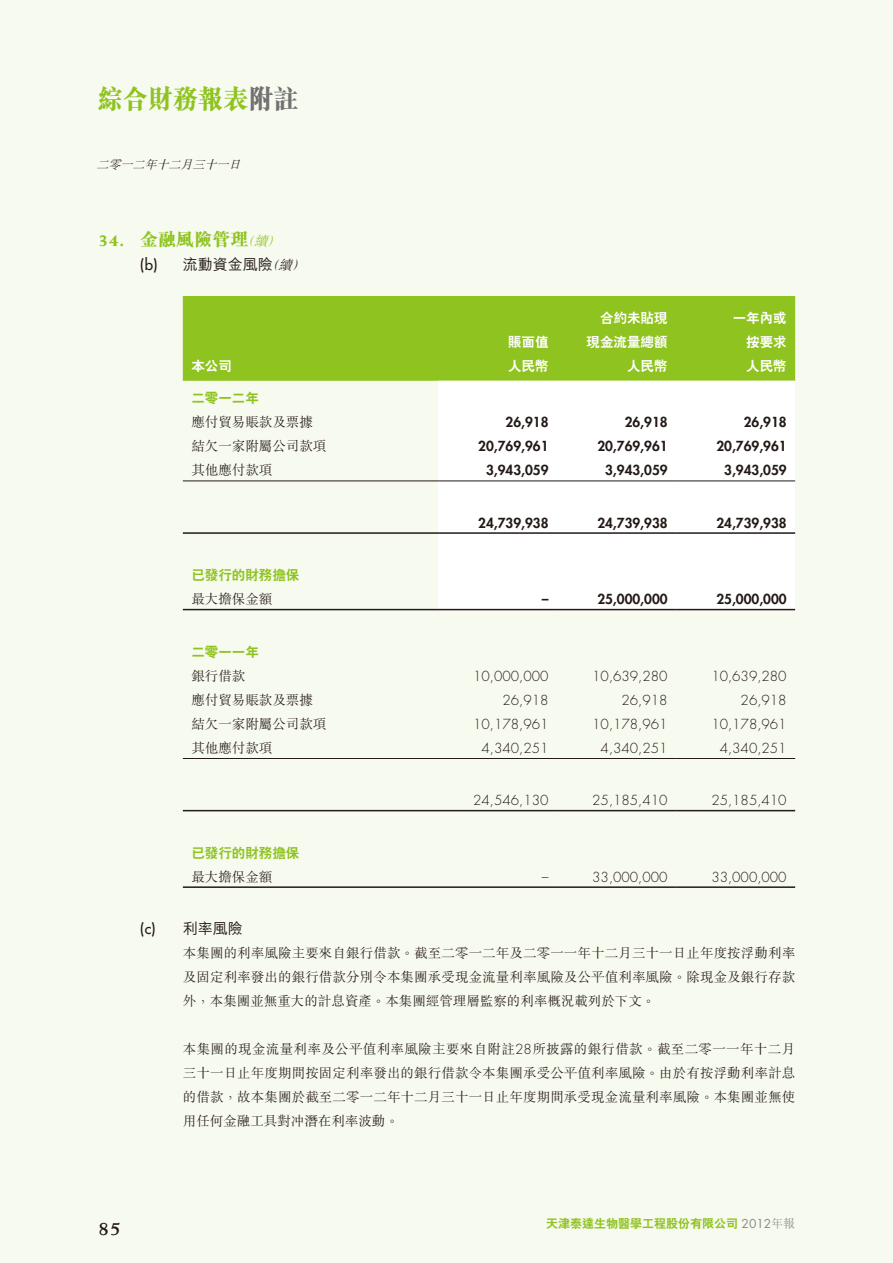
<style>
.page{position:relative;width:893px;height:1263px;background:#f7faee}
.page>*{position:absolute;margin:0;border:0;box-sizing:border-box;transform-origin:0 0}
.t1{font:27px "M Sung HK Xbold E Ten B5 H";color:#8ec320;scale:.93 1}
.t2{font:700 21px "Weiss Std";color:#231916}
.t3{font:18px "M Sung HK Xbold E Ten B5 H";color:#8ec320}
.t4{font:15px "M Hei HK Medium E Ten B5 H";color:#231916}
.t5{font:13.5px/24px "M Sung HK Light E Ten B5 H";color:#231916;text-align:justify}
.t6{font:300 13.5px "Futura Std";color:#231916}
.t7{font:800 13.5px "Futura Std";color:#231916}
.t8{font:13.5px/24px "C Hei 2 HK Xbold E Ten B5 H";color:#fff;text-align:right}
.t9{font:13.5px "C Hei 2 HK Xbold E Ten B5 H";color:#8ec320}
.t10{font:12px "C Hei 2 HK Xbold E Ten B5 H";color:#8ec320}
.t11{font:italic 12px "M Sung HK Light E Ten B5 H";color:#231916}
.s1{color:#717171}
.s2{font-family:"Weiss Std";font-weight:800}
.s3{font-family:"M Sung HK Light E Ten B5 H";font-style:italic;font-size:13.5px}
.s4{font-family:"Futura Std";font-weight:500}
.s5{font-family:"Futura Std";font-weight:300}
.s6{font-family:"Futura Std";color:#898989}
.s7{font-family:"M Sung HK Light E Ten B5 H";color:#898989}
</style>
<div class="page">
<div style="left:183px;top:296px;width:612px;height:85px;background:#8ec320"></div>
<div style="left:438px;top:381px;width:357px;height:96px;background:#fff"></div>
<div style="left:438px;top:477px;width:357px;height:132px;background:#fff"></div>
<hr style="left:183px;top:480px;width:255px;height:1px;background:#231916">
<hr style="left:438px;top:480px;width:119px;height:1px;background:#231916">
<hr style="left:557px;top:480px;width:119px;height:1px;background:#231916">
<hr style="left:676px;top:480px;width:119px;height:1px;background:#231916">
<hr style="left:183px;top:532px;width:255px;height:2px;background:#231916">
<hr style="left:438px;top:532px;width:119px;height:2px;background:#231916">
<hr style="left:557px;top:532px;width:119px;height:2px;background:#231916">
<hr style="left:676px;top:532px;width:119px;height:2px;background:#231916">
<hr style="left:183px;top:609px;width:255px;height:1px;background:#231916">
<hr style="left:438px;top:609px;width:119px;height:1px;background:#231916">
<hr style="left:557px;top:609px;width:119px;height:1px;background:#231916">
<hr style="left:676px;top:609px;width:119px;height:1px;background:#231916">
<hr style="left:183px;top:758px;width:255px;height:1px;background:#231916">
<hr style="left:438px;top:758px;width:119px;height:1px;background:#231916">
<hr style="left:557px;top:758px;width:119px;height:1px;background:#231916">
<hr style="left:676px;top:758px;width:119px;height:1px;background:#231916">
<hr style="left:183px;top:810px;width:255px;height:1px;background:#231916">
<hr style="left:438px;top:810px;width:119px;height:1px;background:#231916">
<hr style="left:557px;top:810px;width:119px;height:1px;background:#231916">
<hr style="left:676px;top:810px;width:119px;height:1px;background:#231916">
<hr style="left:183px;top:886px;width:255px;height:2px;background:#231916">
<hr style="left:438px;top:886px;width:119px;height:2px;background:#231916">
<hr style="left:557px;top:886px;width:119px;height:2px;background:#231916">
<hr style="left:676px;top:886px;width:119px;height:2px;background:#231916">
<h1 class="t1" style="left:98px;top:88px;width:218px">綜合財務報表<span class="s1">附註</span></h1>
<p class="t11" style="left:97px;top:160px;width:149px">二零一二年十二月三十一日</p>
<h3 class="t3" style="left:98px;top:232px;width:188px"><span class="s2">34.</span> 金融風險管理<span class="s3">（續）</span></h3>
<p class="t4" style="left:140px;top:259px;width:170px"><span class="s4">(b)</span> 流動資金風險<span class="s3">（續）</span></p>
<p class="t8" style="left:508px;top:331px;width:42px">賬面值</p>
<p class="t8" style="left:587px;top:307px;width:82px">合約未貼現現金流量總額</p>
<p class="t8" style="left:733px;top:307px;width:55px">一年內或按要求</p>
<p class="t8" style="left:191px;top:355px;width:42px">本公司</p>
<p class="t8" style="left:508px;top:355px;width:42px">人民幣</p>
<p class="t8" style="left:627px;top:355px;width:42px">人民幣</p>
<p class="t8" style="left:746px;top:355px;width:42px">人民幣</p>
<p class="t9" style="left:191px;top:393px;width:69px">二零一二年</p>
<p class="t5" style="left:191px;top:412px;width:123px">應付貿易賬款及票據</p>
<p class="t7" style="left:506px;top:416px;width:44px">26,918</p>
<p class="t7" style="left:625px;top:416px;width:44px">26,918</p>
<p class="t7" style="left:744px;top:416px;width:44px">26,918</p>
<p class="t5" style="left:191px;top:436px;width:136px">結欠一家附屬公司款項</p>
<p class="t7" style="left:478px;top:440px;width:72px">20,769,961</p>
<p class="t7" style="left:597px;top:440px;width:72px">20,769,961</p>
<p class="t7" style="left:716px;top:440px;width:72px">20,769,961</p>
<p class="t5" style="left:191px;top:460px;width:82px">其他應付款項</p>
<p class="t7" style="left:486px;top:464px;width:64px">3,943,059</p>
<p class="t7" style="left:605px;top:464px;width:64px">3,943,059</p>
<p class="t7" style="left:724px;top:464px;width:64px">3,943,059</p>
<p class="t7" style="left:478px;top:516px;width:72px">24,739,938</p>
<p class="t7" style="left:597px;top:516px;width:72px">24,739,938</p>
<p class="t7" style="left:716px;top:516px;width:72px">24,739,938</p>
<p class="t9" style="left:191px;top:570px;width:109px">已發行的財務擔保</p>
<p class="t5" style="left:191px;top:589px;width:82px">最大擔保金額</p>
<p class="t7" style="left:542px;top:593px;width:8px">–</p>
<p class="t7" style="left:597px;top:593px;width:72px">25,000,000</p>
<p class="t7" style="left:716px;top:593px;width:72px">25,000,000</p>
<p class="t9" style="left:191px;top:646px;width:69px">二零一一年</p>
<p class="t5" style="left:191px;top:665px;width:55px">銀行借款</p>
<p class="t6" style="left:473px;top:669px;width:77px">10,000,000</p>
<p class="t6" style="left:592px;top:669px;width:77px">10,639,280</p>
<p class="t6" style="left:711px;top:669px;width:77px">10,639,280</p>
<p class="t5" style="left:191px;top:689px;width:123px">應付貿易賬款及票據</p>
<p class="t6" style="left:502px;top:693px;width:48px">26,918</p>
<p class="t6" style="left:622px;top:693px;width:48px">26,918</p>
<p class="t6" style="left:741px;top:693px;width:48px">26,918</p>
<p class="t5" style="left:191px;top:713px;width:136px">結欠一家附屬公司款項</p>
<p class="t6" style="left:473px;top:717px;width:77px">10,178,961</p>
<p class="t6" style="left:592px;top:717px;width:77px">10,178,961</p>
<p class="t6" style="left:711px;top:717px;width:77px">10,178,961</p>
<p class="t5" style="left:191px;top:737px;width:82px">其他應付款項</p>
<p class="t6" style="left:482px;top:741px;width:68px">4,340,251</p>
<p class="t6" style="left:601px;top:741px;width:68px">4,340,251</p>
<p class="t6" style="left:720px;top:741px;width:68px">4,340,251</p>
<p class="t6" style="left:473px;top:794px;width:77px">24,546,130</p>
<p class="t6" style="left:592px;top:794px;width:77px">25,185,410</p>
<p class="t6" style="left:711px;top:794px;width:77px">25,185,410</p>
<p class="t9" style="left:191px;top:847px;width:109px">已發行的財務擔保</p>
<p class="t5" style="left:191px;top:866px;width:82px">最大擔保金額</p>
<p class="t6" style="left:542px;top:870px;width:8px">–</p>
<p class="t6" style="left:592px;top:870px;width:77px">33,000,000</p>
<p class="t6" style="left:711px;top:870px;width:77px">33,000,000</p>
<p class="t4" style="left:140px;top:923px;width:104px"><span class="s4">(c)</span> 利率風險</p>
<p class="t5" style="left:183px;top:943px;width:614px">本集團的利率風險主要來自銀行借款。截至二零一二年及二零一一年十二月三十一日止年度按浮動利率及固定利率發出的銀行借款分別令本集團承受現金流量利率風險及公平值利率風險。除現金及銀行存款外，本集團並無重大的計息資產。本集團經管理層監察的利率概況載列於下文。</p>
<p class="t5" style="left:183px;top:1039px;width:614px">本集團的現金流量利率及公平值利率風險主要來自附註<span class="s5">28</span>所披露的銀行借款。截至二零一一年十二月三十一日止年度期間按固定利率發出的銀行借款令本集團承受公平值利率風險。由於有按浮動利率計息的借款，故本集團於截至二零一二年十二月三十一日止年度期間承受現金流量利率風險。本集團並無使用任何金融工具對冲潛在利率波動。</p>
<h2 class="t2" style="left:98px;top:1220px;width:25px">85</h2>
<p class="t10" style="left:546px;top:1219px;width:251px">天津泰達生物醫學工程股份有限公司 <span class="s6">2012</span><span class="s7">年報</span></p>
</div>
